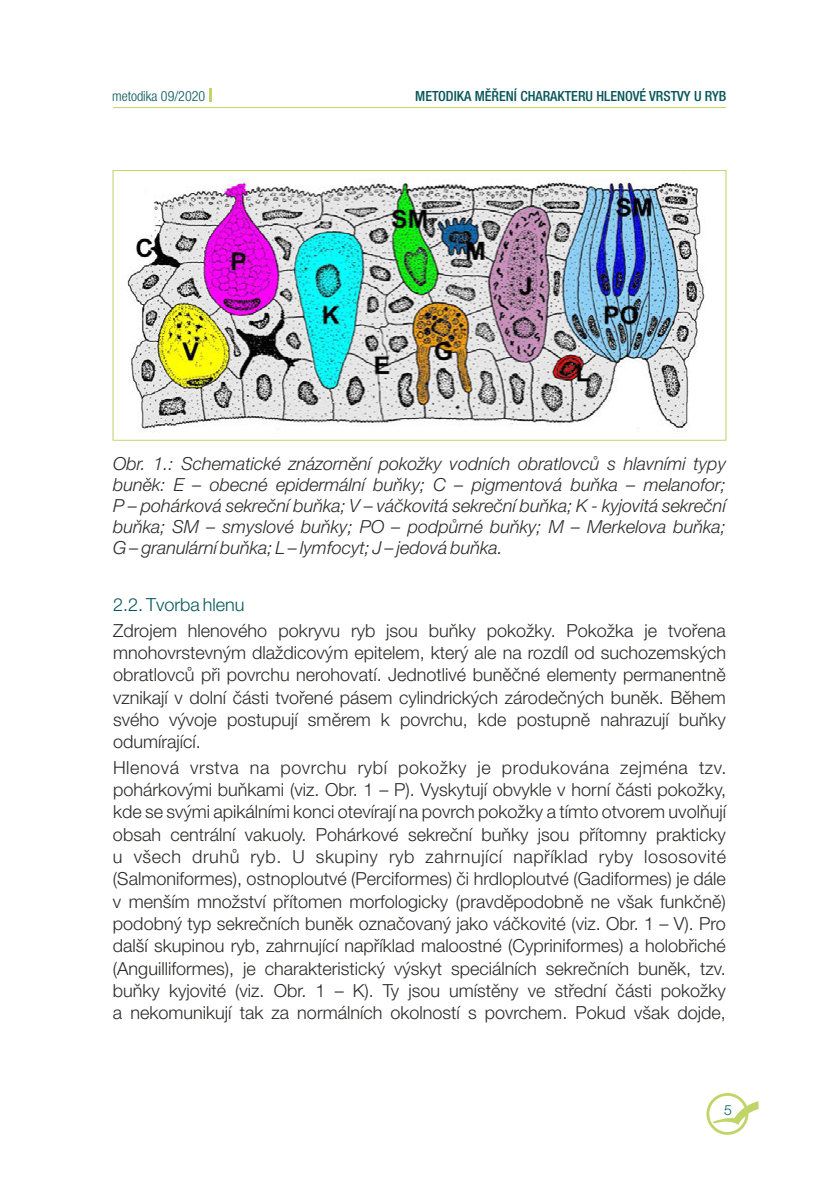
<style>
.page{position:relative;width:840px;height:1191px;background:#fff}
.page>*{position:absolute;margin:0;border:0;box-sizing:border-box;transform-origin:0 0}
.t1{font:300 18px/22.4px "Helvetica Neue LT Pro";color:#2b2a29;text-align:justify}
.t2{font:italic 300 18px/21px "Helvetica Neue LT Pro";color:#2b2a29;text-align:justify}
.t3{font:300 18px "Helvetica Neue LT Pro";color:#065659}
.t4{font:500 condensed 14px "Helvetica Neue LT Pro";color:#065659}
.t5{font:300 condensed 14px "Helvetica Neue LT Pro";color:#065659}
.t6{font:300 14px "Helvetica Neue LT Pro";color:#065659}
</style>
<div class="page">
<svg style="left:706px;top:1093px;width:52px;height:41px"></svg>
<img style="left:121px;top:178px;width:584px;height:254px">
<div style="left:112px;top:170px;width:614px;height:271px;border:1px solid #c0d568"></div>
<svg style="left:210px;top:88px;width:2px;height:14px"></svg>
<hr style="left:113px;top:107px;width:612px;height:1px;background:#c0d568">
<p class="t5" style="left:112px;top:91px;width:94px">metodika 09/2020</p>
<p class="t4" style="left:415px;top:91px;width:312px">METODIKA MĚŘENÍ CHARAKTERU HLENOVÉ VRSTVY U RYB</p>
<p class="t2" style="left:113px;top:456px;width:614px">Obr. 1.: Schematické znázornění pokožky vodních obratlovců s hlavními typy buněk: E – obecné epidermální buňky; C – pigmentová buňka – melanofor; P – pohárková sekreční buňka; V – váčkovitá sekreční buňka; K - kyjovitá sekreční buňka; SM – smyslové buňky; PO – podpůrné buňky; M – Merkelova buňka; G – granulární buňka; L – lymfocyt; J – jedová buňka.</p>
<p class="t3" style="left:113px;top:598px;width:133px">2.2. Tvorba hlenu</p>
<p class="t1" style="left:113px;top:621px;width:614px">Zdrojem hlenového pokryvu ryb jsou buňky pokožky. Pokožka je tvořena mnohovrstevným dlaždicovým epitelem, který ale na rozdíl od suchozemských obratlovců při povrchu nerohovatí. Jednotlivé buněčné elementy permanentně vznikají v dolní části tvořené pásem cylindrických zárodečných buněk. Během svého vývoje postupují směrem k povrchu, kde postupně nahrazují buňky odumírající.</p>
<p class="t1" style="left:113px;top:758px;width:614px">Hlenová vrstva na povrchu rybí pokožky je produkována zejména tzv. pohárkovými buňkami (viz. Obr. 1 – P). Vyskytují obvykle v horní části pokožky, kde se svými apikálními konci otevírají na povrch pokožky a tímto otvorem uvolňují obsah centrální vakuoly. Pohárkové sekreční buňky jsou přítomny prakticky u všech druhů ryb. U skupiny ryb zahrnující například ryby lososovité (Salmoniformes), ostnoploutvé (Perciformes) či hrdloploutvé (Gadiformes) je dále v menším množství přítomen morfologicky (pravděpodobně ne však funkčně) podobný typ sekrečních buněk označovaný jako váčkovité (viz. Obr. 1 – V). Pro další skupinou ryb, zahrnující například maloostné (Cypriniformes) a holobřiché (Anguilliformes), je charakteristický výskyt speciálních sekrečních buněk, tzv. buňky kyjovité (viz. Obr. 1 – K). Ty jsou umístěny ve střední části pokožky a nekomunikují tak za normálních okolností s povrchem. Pokud však dojde,</p>
<p class="t6" style="left:723px;top:1104px;width:9px">5</p>
</div>
